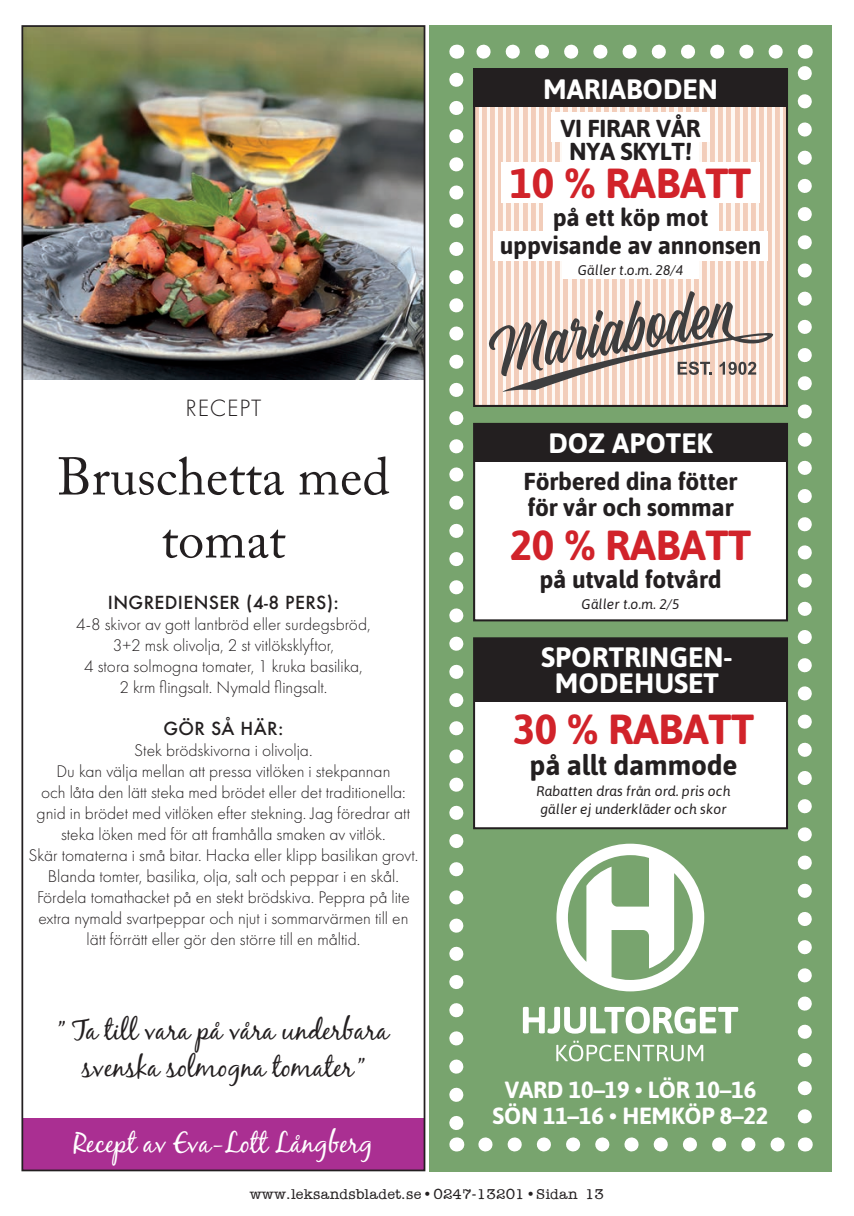
<style>
.page{position:relative;width:854px;height:1216px;background:#fff}
.page>*{position:absolute;margin:0;border:0;box-sizing:border-box;transform-origin:0 0}
.t1{font:52.5px/63px "Adobe Caslon Pro";color:#231f20;text-align:center}
.t2{font:700 42px "Asap";letter-spacing:-.01em;color:#d1232a}
.t3{font:28px/36.8px "Black Jack Pro";color:#231f20;text-align:center}
.t4{font:700 28px/25.9px "Asap";color:#fff;text-align:center}
.t5{font:28px "Black Jack Pro";color:#fff}
.t6{font:700 28px "Asap";letter-spacing:-.01em;color:#231f20}
.t7{font:700 24.5px/26.2px "Asap";letter-spacing:-.01em;color:#231f20;text-align:center}
.t8{font:300 24.5px "Futura PT";letter-spacing:.03em;color:#231f20}
.t9{font:700 23.45px/26.4px "Asap";letter-spacing:-.01em;color:#fff;text-align:center}
.t10{font:300 17.5px/21px "Futura PT";color:#231f20;text-align:center}
.t11{font:300 15.75px "American Typewriter";color:#231f20}
.t12{font:italic 14px/17.5px "Asap";color:#231f20}
.s1{font-family:"Futura";font-weight:500}
.s2{font-family:"Minion Std";font-weight:900}
</style>
<div class="page">
<div style="left:22px;top:1117px;width:402px;height:53px;background:#aa2f92"></div>
<img style="left:24px;top:28px;width:398px;height:351px">
<div style="left:21px;top:25px;width:404px;height:1146px;border:2px solid #231f20"></div>
<div style="left:429px;top:25px;width:402px;height:1146px;background:#78a46e"></div>
<svg style="left:449px;top:80px;width:14px;height:1050px"></svg>
<svg style="left:485px;top:1137px;width:300px;height:14px"></svg>
<svg style="left:797px;top:66px;width:14px;height:1050px"></svg>
<svg style="left:476px;top:45px;width:299px;height:14px"></svg>
<svg style="left:456px;top:1137px;width:1px;height:14px"></svg>
<svg style="left:804px;top:1137px;width:1px;height:14px"></svg>
<svg style="left:804px;top:45px;width:1px;height:14px"></svg>
<svg style="left:456px;top:45px;width:1px;height:14px"></svg>
<div style="left:474px;top:424px;width:312px;height:196px;background:#fff"></div>
<div style="left:474px;top:424px;width:312px;height:37px;background:#231f20"></div>
<div style="left:473px;top:423px;width:314px;height:198px;border:2px solid #231f20"></div>
<svg style="left:522px;top:1006px;width:216px;height:27px"></svg>
<svg style="left:556px;top:1040px;width:147px;height:21px"></svg>
<svg style="left:556px;top:843px;width:148px;height:148px"></svg>
<div style="left:474px;top:638px;width:312px;height:190px;background:#fff"></div>
<div style="left:474px;top:639px;width:312px;height:62px;background:#231f20"></div>
<div style="left:473px;top:637px;width:314px;height:192px;border:2px solid #231f20"></div>
<svg style="left:476px;top:107px;width:308px;height:297px;background:#f6ded1"></svg>
<div style="left:473px;top:68px;width:314px;height:339px;border:2px solid #231f20"></div>
<div style="left:473px;top:69px;width:314px;height:38px;background:#231f20"></div>
<div style="left:551px;top:112px;width:158px;height:29px;background:#fff"></div>
<div style="left:542px;top:202px;width:176px;height:29px;background:#fff"></div>
<div style="left:493px;top:231px;width:274px;height:30px;background:#fff"></div>
<div style="left:562px;top:256px;width:136px;height:23px;background:#fff"></div>
<div style="left:562px;top:135px;width:136px;height:30px;background:#fff"></div>
<div style="left:501px;top:162px;width:258px;height:41px;background:#fff"></div>
<svg style="left:487px;top:291px;width:286px;height:101px;background:#cbb8ae"></svg>
<p class="t8" style="left:185px;top:393px;width:77px">RECEPT</p>
<p class="t1" style="left:57px;top:445px;width:334px">Bruschetta med tomat</p>
<p class="t10" style="left:76px;top:592px;width:296px"><span class="s1">INGREDIENSER (4-8 PERS):<br></span>4-8 skivor av gott lantbröd eller surdegsbröd, 3+2 msk olivolja, 2 st vitlöksklyftor,<br>4 stora solmogna tomater, 1 kruka basilika,<br>2 krm flingsalt. Nymald flingsalt.</p>
<p class="t10" style="left:28px;top:718px;width:391px"><span class="s1">GÖR SÅ HÄR:<br></span>Stek brödskivorna i olivolja.<br>Du kan välja mellan att pressa vitlöken i stekpannan<br>och låta den lätt steka med brödet eller det traditionella: gnid in brödet med vitlöken efter stekning. Jag föredrar att steka löken med för att framhålla smaken av vitlök.<br>Skär tomaterna i små bitar. Hacka eller klipp basilikan grovt.<br>Blanda tomter, basilika, olja, salt och peppar i en skål.<br>Fördela tomathacket på en stekt brödskiva. Peppra på lite extra nymald svartpeppar och njut i sommarvärmen till en lätt förrätt eller gör den större till en måltid.</p>
<p class="t3" style="left:58px;top:1011px;width:332px">” Ta till vara på våra underbara svenska solmogna tomater ”</p>
<p class="t5" style="left:74px;top:1125px;width:301px">Recept av Eva-Lott Långberg</p>
<p class="t4" style="left:543px;top:75px;width:176px">MARIABODEN</p>
<p class="t7" style="left:560px;top:116px;width:142px;line-height:22.8px">VI FIRAR VÅR<br>NYA SKYLT!</p>
<p class="t2" style="left:509px;top:159px;width:243px">10 % RABATT</p>
<p class="t7" style="left:499px;top:203px;width:263px;line-height:28px">på ett köp mot uppvisande av annonsen</p>
<p class="t12" style="left:577px;top:261px;width:107px">Gäller t.o.m. 28/4</p>
<p class="t4" style="left:548px;top:430px;width:166px">DOZ APOTEK</p>
<p class="t7" style="left:523px;top:467px;width:215px;text-align:left">Förbered dina fötter för vår och sommar</p>
<p class="t2" style="left:509px;top:520px;width:243px">20 % RABATT</p>
<p class="t7" style="left:539px;top:565px;width:183px">på utvald fotvård</p>
<p class="t12" style="left:581px;top:595px;width:99px">Gäller t.o.m. 2/5</p>
<p class="t4" style="left:541px;top:643px;width:193px">SPORTRINGEN-<br>MODEHUSET</p>
<p class="t2" style="left:512px;top:704px;width:243px">30 % RABATT</p>
<p class="t6" style="left:529px;top:749px;width:209px">på allt dammode</p>
<p class="t12" style="left:536px;top:782px;width:196px">Rabatten dras från ord. pris och gäller ej underkläder och skor</p>
<p class="t9" style="left:492px;top:1075px;width:277px">VARD 10–19 • LÖR 10–16<br>SÖN 11–16 • HEMKÖP 8–22</p>
<p class="t11" style="left:249px;top:1186px;width:356px">www.leksandsbladet.se <span class="s2">•</span> 0247-13201 <span class="s2">•</span> Sidan 13</p>
</div>
